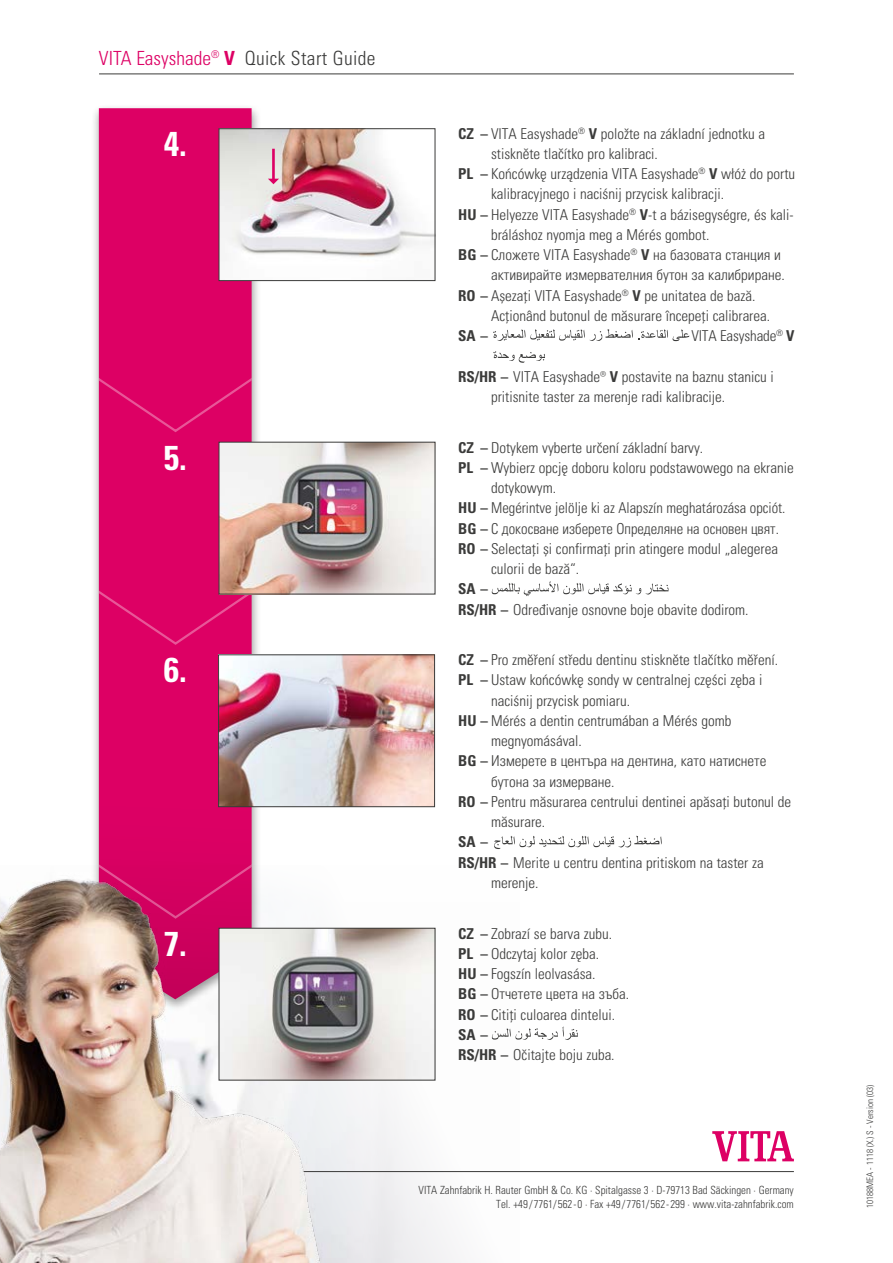
<style>
.page{position:relative;width:893px;height:1263px;background:#fff}
.page>*{position:absolute;margin:0;border:0;box-sizing:border-box;transform-origin:0 0}
.t1{font:700 condensed 34.5px "Univers LT";color:#fff}
.t2{font:300 condensed 19.5px "Univers LT";letter-spacing:.02em;color:#3b3b3a}
.t3{font:15px/20.2px "Univers LTCYR 47 Light Cond";color:#3b3b3a}
.t4{font:700 condensed 15px "Univers LT";color:#3b3b3a}
.t5{font:300 condensed 11.25px/14.2px "Univers";color:#3b3b3a;text-align:right}
.t6{font:300 condensed 9px "Univers";color:#3b3b3a}
.s1{color:#dd0064}
.s2{font-weight:700;color:#dd0064}
.s3{font-family:"Univers LT";font-weight:700;font-stretch:condensed}
.s4{font-family:"Univers LTCYR 67 Bold Cond"}
</style>
<div class="page">
<hr style="left:99px;top:74px;width:695px;height:1px;background:#3b3b3a">
<img style="left:0;top:879px;width:520px;height:384px">
<div style="left:91px;top:103px;width:171px;height:909px;background:#000;opacity:.4"></div>
<svg style="left:99px;top:108px;width:153px;height:891px;background:#da0b67"></svg>
<svg style="left:99px;top:588px;width:153px;height:58px;background:#dc0566"></svg>
<div style="left:99px;top:376px;width:153px;height:58px;background:#dd0064"></div>
<svg style="left:99px;top:862px;width:153px;height:58px;background:#c81262"></svg>
<hr style="left:99px;top:1171px;width:695px;height:1px;background:#3b3b3a">
<svg style="left:712px;top:1131px;width:82px;height:30px"></svg>
<img style="left:221px;top:130px;width:212px;height:149px">
<div style="left:219px;top:128px;width:216px;height:153px;border:1px solid #3b3b3a"></div>
<img style="left:221px;top:444px;width:212px;height:148px">
<img style="left:220px;top:657px;width:213px;height:148px">
<div style="left:218px;top:655px;width:217px;height:152px;border:1px solid #3b3b3a"></div>
<hr style="left:272px;top:149px;width:3px;height:30px;background:#dd0064">
<svg style="left:268px;top:179px;width:11px;height:5px"></svg>
<img style="left:221px;top:930px;width:212px;height:148px">
<svg style="left:493px;top:329px;width:196px;height:12px"></svg>
<svg style="left:493px;top:351px;width:52px;height:12px"></svg>
<svg style="left:492px;top:581px;width:176px;height:15px"></svg>
<svg style="left:494px;top:835px;width:168px;height:14px"></svg>
<svg style="left:492px;top:1027px;width:86px;height:13px"></svg>
<h2 class="t2" style="left:99px;top:46px;width:278px"><span class="s1">VITA Easyshade</span><sup>®</sup> <span class="s2">V</span> Quick Start Guide</h2>
<h1 class="t1" style="left:164px;top:122px;width:24px">4.</h1>
<p class="t3" style="left:458px;top:122px;width:309px"><span class="s3">CZ –</span> VITA Easyshade<sup>®</sup> <span class="s4">V</span> položte na základní jednotku a</p>
<p class="t3" style="left:491px;top:143px;width:168px">stiskněte tlačítko pro kalibraci.</p>
<p class="t3" style="left:458px;top:163px;width:339px"><span class="s3">PL –</span> Końcówkę urządzenia VITA Easyshade<sup>®</sup> <span class="s4">V</span> włóż do portu</p>
<p class="t3" style="left:491px;top:183px;width:234px">kalibracyjnego i naciśnij przycisk kalibracji.</p>
<p class="t3" style="left:458px;top:203px;width:337px"><span class="s3">HU –</span> Helyezze VITA Easyshade<sup>®</sup> <span class="s4">V</span>-t a bázisegységre, és kali-</p>
<p class="t3" style="left:491px;top:224px;width:220px">bráláshoz nyomja meg a Mérés gombot.</p>
<p class="t3" style="left:458px;top:244px;width:324px"><span class="s3">BG –</span> Сложете VITA Easyshade<sup>®</sup> <span class="s4">V</span> на базовата станция и</p>
<p class="t3" style="left:491px;top:264px;width:295px">активирайте измервателния бутон за калибриране.</p>
<p class="t3" style="left:458px;top:284px;width:299px"><span class="s3">RO –</span> Așezați VITA Easyshade<sup>®</sup> <span class="s4">V</span> pe unitatea de bază.</p>
<p class="t3" style="left:491px;top:305px;width:280px">Acționând butonul de măsurare începeți calibrarea.</p>
<p class="t4" style="left:458px;top:327px;width:31px">SA –</p>
<p class="t3" style="left:691px;top:325px;width:105px">VITA Easyshade<sup>®</sup> <span class="s4">V</span></p>
<p class="t3" style="left:491px;top:365px;width:284px;text-indent:-33px"><span class="s3">RS/HR –</span> VITA Easyshade® <span class="s4">V</span> postavite na baznu stanicu i pritisnite taster za merenje radi kalibracije.</p>
<h1 class="t1" style="left:164px;top:436px;width:24px">5.</h1>
<p class="t3" style="left:458px;top:436px;width:247px"><span class="s3">CZ –</span> Dotykem vyberte určení základní barvy.</p>
<p class="t3" style="left:458px;top:456px;width:337px"><span class="s3">PL –</span> Wybierz opcję doboru koloru podstawowego na ekranie</p>
<p class="t3" style="left:491px;top:477px;width:66px">dotykowym.</p>
<p class="t3" style="left:458px;top:497px;width:329px"><span class="s3">HU –</span> Megérintve jelölje ki az Alapszín meghatározása opciót.</p>
<p class="t3" style="left:458px;top:517px;width:322px"><span class="s3">BG –</span> С докосване изберете Определяне на основен цвят.</p>
<p class="t3" style="left:458px;top:537px;width:321px"><span class="s3">RO –</span> Selectați și confirmați prin atingere modul „alegerea</p>
<p class="t3" style="left:491px;top:558px;width:90px">culorii de bază“.</p>
<p class="t4" style="left:458px;top:580px;width:31px">SA –</p>
<p class="t3" style="left:458px;top:598px;width:292px"><span class="s3">RS/HR –</span> Određivanje osnovne boje obavite dodirom.</p>
<h1 class="t1" style="left:164px;top:648px;width:24px">6.</h1>
<p class="t3" style="left:458px;top:649px;width:321px"><span class="s3">CZ –</span> Pro změření středu dentinu stiskněte tlačítko měření.</p>
<p class="t3" style="left:458px;top:669px;width:306px"><span class="s3">PL –</span> Ustaw końcówkę sondy w centralnej części zęba i</p>
<p class="t3" style="left:491px;top:689px;width:140px">naciśnij przycisk pomiaru.</p>
<p class="t3" style="left:458px;top:710px;width:275px"><span class="s3">HU –</span> Mérés a dentin centrumában a Mérés gomb</p>
<p class="t3" style="left:491px;top:730px;width:92px">megnyomásával.</p>
<p class="t3" style="left:458px;top:750px;width:310px"><span class="s3">BG –</span> Измерете в центъра на дентина, като натиснете</p>
<p class="t3" style="left:491px;top:770px;width:125px">бутона за измерване.</p>
<p class="t3" style="left:458px;top:791px;width:335px"><span class="s3">RO –</span> Pentru măsurarea centrului dentinei apăsați butonul de</p>
<p class="t3" style="left:491px;top:811px;width:56px">măsurare.</p>
<p class="t4" style="left:458px;top:833px;width:31px">SA –</p>
<p class="t3" style="left:491px;top:851px;width:274px;text-indent:-33px"><span class="s3">RS/HR –</span> Merite u centru dentina pritiskom na taster za merenje.</p>
<h1 class="t1" style="left:164px;top:922px;width:24px">7.</h1>
<p class="t3" style="left:458px;top:922px;width:172px"><span class="s3">CZ –</span> Zobrazí se barva zubu.<br><span class="s3">PL –</span> Odczytaj kolor zęba.<br><span class="s3">HU –</span> Fogszín leolvasása.<br><span class="s3">BG –</span> Отчетете цвета на зъба.<br><span class="s3">RO –</span> Citiți culoarea dintelui.</p>
<p class="t4" style="left:458px;top:1025px;width:31px">SA –</p>
<p class="t3" style="left:458px;top:1044px;width:158px"><span class="s3">RS/HR –</span> Očitajte boju zuba.</p>
<p class="t5" style="left:419px;top:1182px;width:377px">VITA Zahnfabrik H. Rauter GmbH &amp; Co. KG · Spitalgasse 3 · D-79713 Bad Säckingen · Germany<br>Tel. +49/7761/562-0 · Fax +49/7761/562-299 · www.vita-zahnfabrik.com</p>
<p class="t6" style="left:865px;top:1208px;width:124px;rotate:-90deg">10188MEA - 1118 (X.) S - Version (03)</p>
</div>
